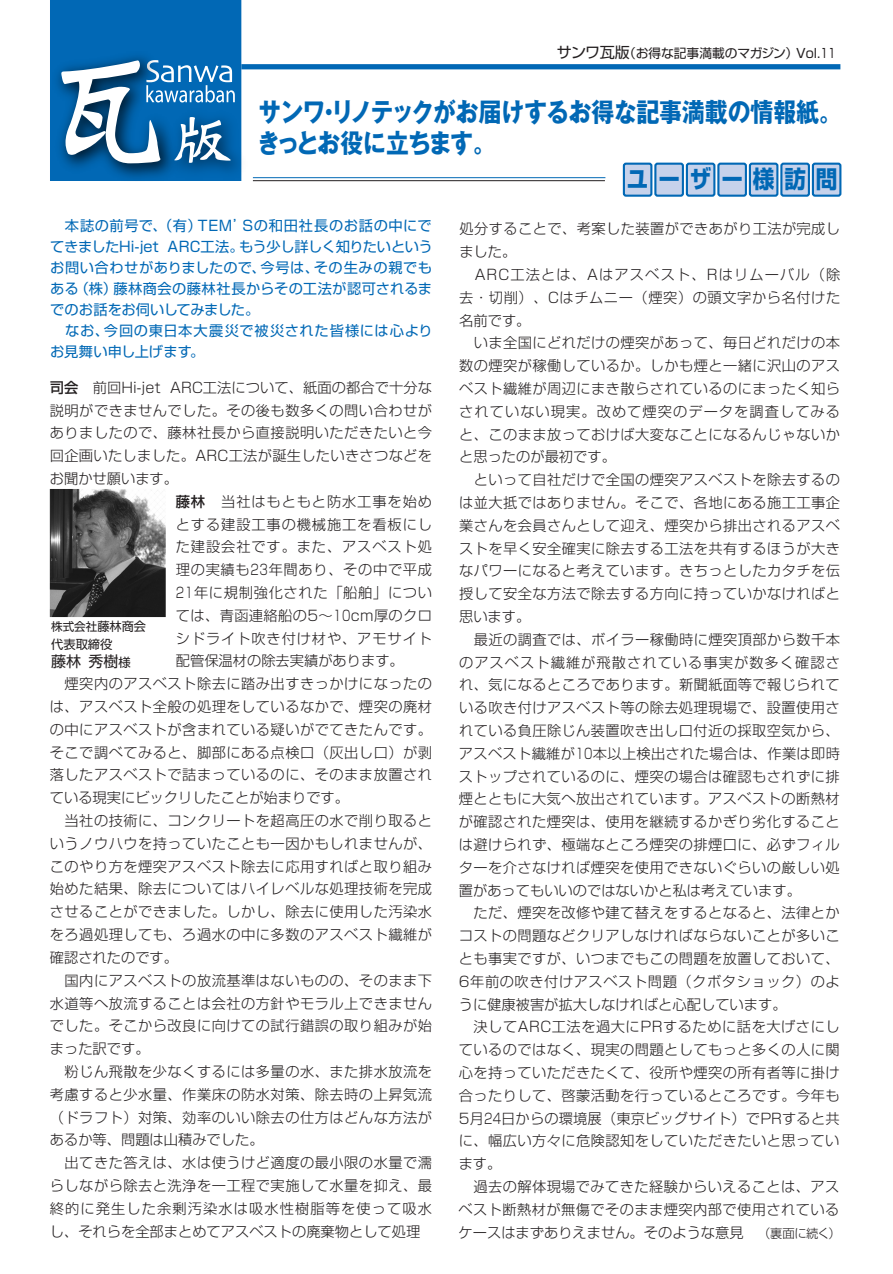
<style>
.page{position:relative;width:893px;height:1274px;background:#fff}
.page>*{position:absolute;margin:0;border:0;box-sizing:border-box;transform-origin:0 0}
.t1{font:700 26.25px/31.5px "Gothic MB101 Pro";letter-spacing:-.02em;color:#0168b5;scale:.87 1}
.t2{font:700 24px "Shin Go Pro";letter-spacing:.46em;color:#0168b5;scale:.9 1}
.t3{font:15px "Shin Go Pro";color:#231f20}
.t4{font:300 14.25px/22.8px "Shin Go Pro";letter-spacing:.03em;color:#231f20}
.t5{font:14.25px/21px "Shin Go Pro";letter-spacing:.025em;color:#0168b5}
.t6{font:300 14.25px "Shin Go Pro";color:#231f20}
.t7{font:300 14.25px "Shin Go Pro";letter-spacing:.06em;color:#231f20}
.t8{font:300 14.25px "Shin Go Pro";letter-spacing:.005em;color:#231f20}
.t9{font:300 14.25px "Shin Go Pro";letter-spacing:.075em;color:#231f20}
.t10{font:300 14.25px "Shin Go Pro";letter-spacing:.03em;color:#231f20;scale:.78 1}
.t11{font:12.75px "Shin Go Pro";letter-spacing:-.005em;color:#231f20}
.t12{font:300 12.3px "Shin Go Pro";letter-spacing:-.035em;color:#231f20}
.t13{font:12.3px "Shin Go Pro";color:#231f20}
.t14{font:11.7px "Shin Go Pro";color:#231f20}
.s1{font-size:15px}
.s2{font-weight:500}
.s3{font-size:12.3px}
</style>
<div class="page">
<div style="left:241px;top:64px;width:599px;height:5px;background:#0168b5"></div>
<img style="left:241px;top:109px;width:1px;height:70px">
<svg style="left:50px;top:0;width:191px;height:181px;background:#2a79b5"></svg>
<svg style="left:252px;top:177px;width:354px;height:4px"></svg>
<svg style="left:622px;top:162px;width:220px;height:34px;background:#a1bfe1"></svg>
<img style="left:50px;top:489px;width:116px;height:128px">
<p class="t11" style="left:557px;top:42px;width:280px"><span class="s1">サンワ瓦版</span>（お得な記事満載のマガジン）Vol.11</p>
<p class="t1" style="left:257px;top:93px;width:674px">サンワ・リノテックがお届けするお得な記事満載の情報紙。きっとお役に立ちます。</p>
<p class="t5" style="left:50px;top:214px;width:384px">　本誌の前号で、（有）TEM’Sの和田社長のお話の中にでてきましたHi-jet ARC工法。もう少し詳しく知りたいというお問い合わせがありましたので、今号は、その生みの親でもある（株）藤林商会の藤林社長からその工法が認可されるまでのお話をお伺いしてみました。<br>　なお、今回の東日本大震災で被災された皆様には心よりお見舞い申し上げます。</p>
<p class="t8" style="left:50px;top:376px;width:384px"><span class="s2">司会</span>　前回Hi-jet ARC工法について、紙面の都合で十分な</p>
<p class="t4" style="left:50px;top:397px;width:384px">説明ができませんでした。その後も数多くの問い合わせが</p>
<p class="t4" style="left:50px;top:420px;width:384px">ありましたので、藤林社長から直接説明いただきたいと今</p>
<p class="t4" style="left:50px;top:443px;width:384px">回企画いたしました。ARC工法が誕生したいきさつなどを</p>
<p class="t6" style="left:50px;top:467px;width:130px">お聞かせ願います。</p>
<p class="t7" style="left:176px;top:490px;width:258px"><span class="s2">藤林</span>　当社はもともと防水工事を始め</p>
<p class="t7" style="left:176px;top:512px;width:258px">とする建設工事の機械施工を看板にし</p>
<p class="t7" style="left:176px;top:535px;width:258px">た建設会社です。また、アスベスト処</p>
<p class="t4" style="left:176px;top:557px;width:258px">理の実績も23年間あり、その中で平成</p>
<p class="t10" style="left:176px;top:581px;width:330px">21年に規制強化された「船舶」につい</p>
<p class="t4" style="left:176px;top:602px;width:258px">ては、青函連絡船の5～10cm厚のクロ</p>
<p class="t7" style="left:176px;top:626px;width:258px">シドライト吹き付け材や、アモサイト</p>
<p class="t6" style="left:176px;top:649px;width:229px">配管保温材の除去実績があります。</p>
<p class="t4" style="left:50px;top:671px;width:384px">　煙突内のアスベスト除去に踏み出すきっかけになったの</p>
<p class="t4" style="left:50px;top:693px;width:384px">は、アスベスト全般の処理をしているなかで、煙突の廃材</p>
<p class="t4" style="left:50px;top:716px;width:384px">の中にアスベストが含まれている疑いがでてきたんです。</p>
<p class="t4" style="left:50px;top:739px;width:384px">そこで調べてみると、脚部にある点検口（灰出し口）が剥</p>
<p class="t4" style="left:50px;top:762px;width:384px">落したアスベストで詰まっているのに、そのまま放置され</p>
<p class="t6" style="left:50px;top:786px;width:301px">ている現実にビックリしたことが始まりです。</p>
<p class="t4" style="left:50px;top:807px;width:384px">　当社の技術に、コンクリートを超高圧の水で削り取ると</p>
<p class="t4" style="left:50px;top:830px;width:384px">いうノウハウを持っていたことも一因かもしれませんが、</p>
<p class="t4" style="left:50px;top:853px;width:384px">このやり方を煙突アスベスト除去に応用すればと取り組み</p>
<p class="t4" style="left:50px;top:876px;width:384px">始めた結果、除去についてはハイレベルな処理技術を完成</p>
<p class="t4" style="left:50px;top:899px;width:384px">させることができました。しかし、除去に使用した汚染水</p>
<p class="t4" style="left:50px;top:921px;width:384px">をろ過処理しても、ろ過水の中に多数のアスベスト繊維が</p>
<p class="t6" style="left:50px;top:946px;width:130px">確認されたのです。</p>
<p class="t4" style="left:50px;top:967px;width:384px">　国内にアスベストの放流基準はないものの、そのまま下</p>
<p class="t4" style="left:50px;top:990px;width:384px">水道等へ放流することは会社の方針やモラル上できません</p>
<p class="t4" style="left:50px;top:1013px;width:384px">でした。そこから改良に向けての試行錯誤の取り組みが始</p>
<p class="t4" style="left:50px;top:1035px;width:101px">まった訳です。</p>
<p class="t4" style="left:50px;top:1058px;width:384px">　粉じん飛散を少なくするには多量の水、また排水放流を</p>
<p class="t4" style="left:50px;top:1081px;width:384px">考慮すると少水量、作業床の防水対策、除去時の上昇気流</p>
<p class="t4" style="left:50px;top:1104px;width:384px">（ドラフト）対策、効率のいい除去の仕方はどんな方法が</p>
<p class="t6" style="left:50px;top:1128px;width:215px">あるか等、問題は山積みでした。</p>
<p class="t4" style="left:50px;top:1149px;width:384px">　出てきた答えは、水は使うけど適度の最小限の水量で濡</p>
<p class="t4" style="left:50px;top:1172px;width:384px">らしながら除去と洗浄を一工程で実施して水量を抑え、最</p>
<p class="t9" style="left:50px;top:1196px;width:384px">終的に発生した余剰汚染水は吸水性樹脂等を使って吸水</p>
<p class="t6" style="left:50px;top:1219px;width:372px">し、それらを全部まとめてアスベストの廃棄物として処理</p>
<p class="t14" style="left:51px;top:617px;width:97px">株式会社<span class="s3">藤林商会</span></p>
<p class="t13" style="left:51px;top:634px;width:75px">代表取締役　</p>
<p class="t3" style="left:51px;top:649px;width:81px">藤林秀樹<span class="s3">様</span></p>
<p class="t2" style="left:627px;top:160px;width:235px">ユーザー様訪問</p>
<p class="t4" style="left:459px;top:216px;width:383px">処分することで、考案した装置ができあがり工法が完成しました。<br>　ARC工法とは、Aはアスベスト、Rはリムーバル（除去・切削）、Cはチムニー（煙突）の頭文字から名付けた名前です。<br>　いま全国にどれだけの煙突があって、毎日どれだけの本数の煙突が稼働しているか。しかも煙と一緒に沢山のアスベスト繊維が周辺にまき散らされているのにまったく知らされていない現実。改めて煙突のデータを調査してみると、このまま放っておけば大変なことになるんじゃないかと思ったのが最初です。<br>　といって自社だけで全国の煙突アスベストを除去するのは並大抵ではありません。そこで、各地にある施工工事企業さんを会員さんとして迎え、煙突から排出されるアスベストを早く安全確実に除去する工法を共有するほうが大きなパワーになると考えています。きちっとしたカタチを伝授して安全な方法で除去する方向に持っていかなければと思います。<br>　最近の調査では、ボイラー稼働時に煙突頂部から数千本のアスベスト繊維が飛散されている事実が数多く確認され、気になるところであります。新聞紙面等で報じられている吹き付けアスベスト等の除去処理現場で、設置使用されている負圧除じん装置吹き出し口付近の採取空気から、アスベスト繊維が10本以上検出された場合は、作業は即時ストップされているのに、煙突の場合は確認もされずに排煙とともに大気へ放出されています。アスベストの断熱材が確認された煙突は、使用を継続するかぎり劣化することは避けられず、極端なところ煙突の排煙口に、必ずフィルターを介さなければ煙突を使用できないぐらいの厳しい処置があってもいいのではないかと私は考えています。<br>　ただ、煙突を改修や建て替えをするとなると、法律とかコストの問題などクリアしなければならないことが多いことも事実ですが、いつまでもこの問題を放置しておいて、<br>6年前の吹き付けアスベスト問題（クボタショック）のように健康被害が拡大しなければと心配しています。<br>　決してARC工法を過大にPRするために話を大げさにしているのではなく、現実の問題としてもっと多くの人に関心を持っていただきたくて、役所や煙突の所有者等に掛け合ったりして、啓蒙活動を行っているところです。今年も<br>5月24日からの環境展（東京ビッグサイト）でPRすると共に、幅広い方々に危険認知をしていただきたいと思っています。<br>　過去の解体現場でみてきた経験からいえることは、アスベスト断熱材が無傷でそのまま煙突内部で使用されているケースはまずありえません。そのような意見</p>
<p class="t12" style="left:758px;top:1223px;width:84px">（裏面に続く）</p>
</div>
